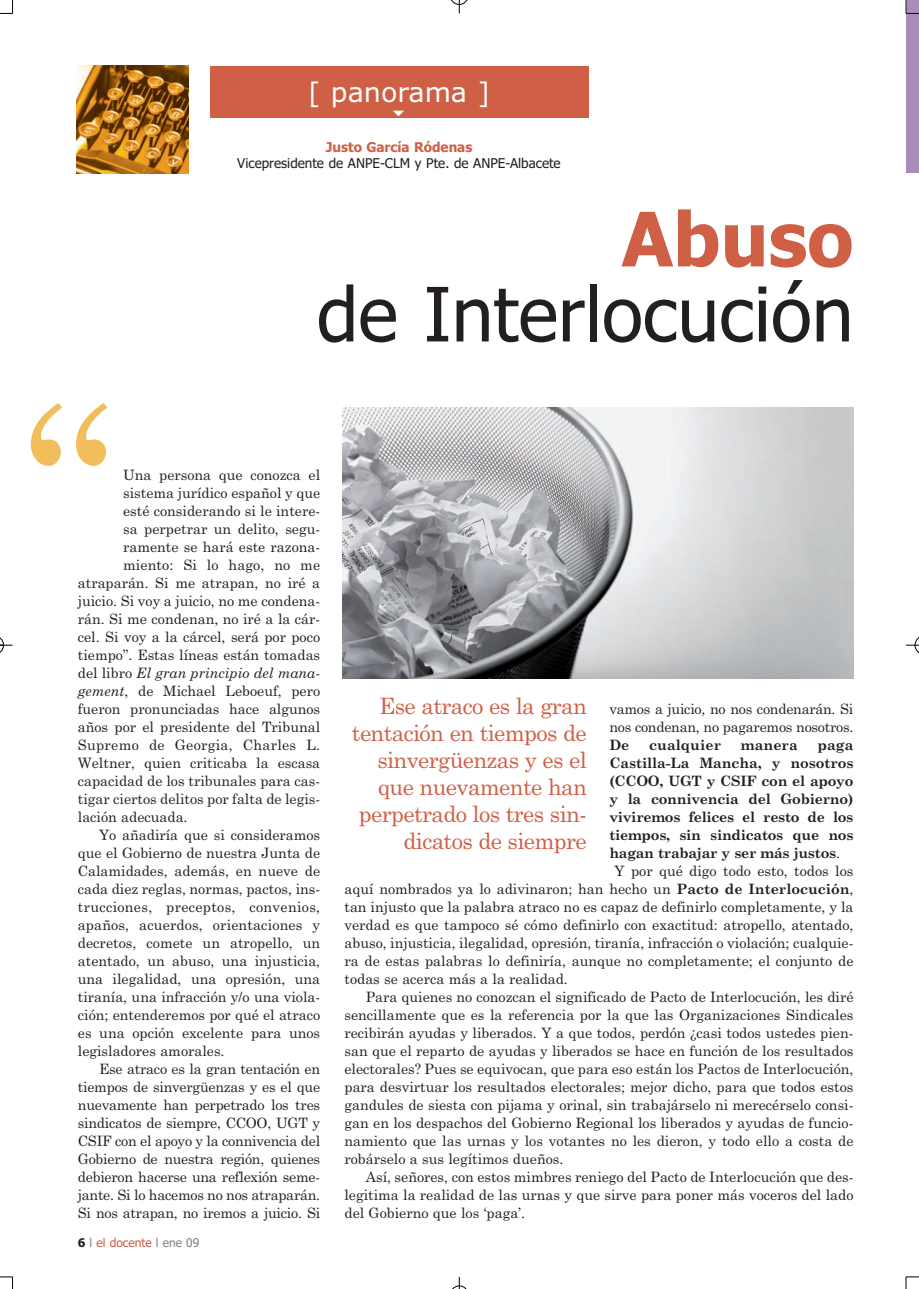
<style>
.page{position:relative;width:919px;height:1289px;background:#fff}
.page>*{position:absolute;margin:0;border:0;box-sizing:border-box;transform-origin:0 0}
.t1{font:225px "Century Schoolbook";color:#f1be5b}
.t2{font:75px "Tahoma";color:#231f20}
.t3{font:700 75px "Tahoma";color:#cf5f45}
.t4{font:27px "Verdana";color:#fff}
.t5{font:22.5px/27px "Century Schoolbook";letter-spacing:-.03em;color:#cf5f45;text-align:right}
.t6{font:14.25px/18px "Century Schoolbook";color:#231f20}
.t7{font:700 14.25px "Century Schoolbook";letter-spacing:-.015em;color:#231f20}
.t8{font:14.25px "Century Schoolbook";letter-spacing:.02em;color:#231f20}
.t9{font:italic 14.25px "Century Schoolbook";color:#231f20}
.t10{font:700 14.25px "Century Schoolbook";letter-spacing:.005em;color:#231f20}
.t11{font:13.5px "Tahoma";color:#231f20}
.t12{font:700 13.5px "Tahoma";color:#cf5f45}
.t13{font:12px "Tahoma";color:#cf5f45}
.s1{font-style:normal}
.s2{font-style:italic}
.s3{font-weight:700;color:#231f20}
.s4{color:#808285}
.s5{font-weight:400}
.s6{font-weight:700}
</style>
<div class="page">
<div style="left:210px;top:66px;width:378px;height:52px;background:#cf5f45"></div>
<img style="left:76px;top:66px;width:112px;height:108px">
<div style="left:906px;top:1px;width:12px;height:172px;background:#a98cbc"></div>
<img style="left:343px;top:408px;width:510px;height:270px">
<svg style="left:0;top:0;width:13px;height:14px"></svg>
<svg style="left:905px;top:0;width:13px;height:14px"></svg>
<svg style="left:0;top:1276px;width:13px;height:12px"></svg>
<svg style="left:905px;top:1276px;width:13px;height:12px"></svg>
<svg style="left:451px;top:0;width:17px;height:13px"></svg>
<svg style="left:453px;top:1276px;width:13px;height:12px"></svg>
<svg style="left:0;top:637px;width:13px;height:16px"></svg>
<svg style="left:906px;top:638px;width:12px;height:15px"></svg>
<h3 class="t4" style="left:308px;top:81px;width:183px">[ panorama ]</h3>
<p class="t12" style="left:325px;top:141px;width:148px">Justo García Ródenas</p>
<p class="t11" style="left:237px;top:157px;width:325px">Vicepresidente de ANPE-CLM y Pte. de ANPE-Albacete</p>
<h1 class="t1" style="left:23px;top:406px;width:89px">“</h1>
<h2 class="t3" style="left:621px;top:209px;width:233px">Abuso</h2>
<h2 class="t2" style="left:317px;top:284px;width:538px">de Interlocución</h2>
<p class="t6" style="left:123px;top:467px;width:198px">Una persona que conozca el</p>
<p class="t6" style="left:123px;top:485px;width:198px">sistema jurídico español y que</p>
<p class="t6" style="left:123px;top:503px;width:198px">esté considerando si le intere-</p>
<p class="t6" style="left:123px;top:521px;width:198px">sa perpetrar un delito, segu-</p>
<p class="t6" style="left:123px;top:539px;width:198px">ramente se hará este razona-</p>
<p class="t6" style="left:123px;top:557px;width:198px">miento: Si lo hago, no me</p>
<p class="t6" style="left:78px;top:575px;width:244px">atraparán. Si me atrapan, no iré a</p>
<p class="t6" style="left:78px;top:593px;width:244px">juicio. Si voy a juicio, no me condena-</p>
<p class="t6" style="left:78px;top:611px;width:244px">rán. Si me condenan, no iré a la cár-</p>
<p class="t6" style="left:78px;top:629px;width:244px">cel. Si voy a la cárcel, será por poco</p>
<p class="t6" style="left:78px;top:647px;width:244px">tiempo”. Estas líneas están tomadas</p>
<p class="t9" style="left:78px;top:667px;width:244px"><span class="s1">del libro</span> El gran principio del mana-</p>
<p class="t6" style="left:78px;top:683px;width:244px"><span class="s2">gement</span>, de Michael Leboeuf, pero</p>
<p class="t6" style="left:78px;top:701px;width:244px">fueron pronunciadas hace algunos</p>
<p class="t6" style="left:78px;top:719px;width:244px">años por el presidente del Tribunal</p>
<p class="t8" style="left:78px;top:739px;width:244px">Supremo de Georgia, Charles L.</p>
<p class="t6" style="left:78px;top:755px;width:244px">Weltner, quien criticaba la escasa</p>
<p class="t6" style="left:78px;top:773px;width:244px">capacidad de los tribunales para cas-</p>
<p class="t6" style="left:78px;top:791px;width:244px">tigar ciertos delitos por falta de legis-</p>
<p class="t6" style="left:78px;top:809px;width:111px">lación adecuada.</p>
<p class="t6" style="left:99px;top:827px;width:222px">Yo añadiría que si consideramos</p>
<p class="t6" style="left:78px;top:845px;width:244px">que el Gobierno de nuestra Junta de</p>
<p class="t6" style="left:78px;top:863px;width:244px">Calamidades, además, en nueve de</p>
<p class="t6" style="left:78px;top:881px;width:244px">cada diez reglas, normas, pactos, ins-</p>
<p class="t8" style="left:78px;top:901px;width:244px">trucciones, preceptos, convenios,</p>
<p class="t6" style="left:78px;top:917px;width:244px">apaños, acuerdos, orientaciones y</p>
<p class="t6" style="left:78px;top:935px;width:244px">decretos, comete un atropello, un</p>
<p class="t6" style="left:78px;top:953px;width:244px">atentado, un abuso, una injusticia,</p>
<p class="t6" style="left:78px;top:971px;width:244px">una ilegalidad, una opresión, una</p>
<p class="t6" style="left:78px;top:989px;width:244px">tiranía, una infracción y/o una viola-</p>
<p class="t6" style="left:78px;top:1007px;width:244px">ción; entenderemos por qué el atraco</p>
<p class="t6" style="left:78px;top:1025px;width:244px">es una opción excelente para unos</p>
<p class="t6" style="left:78px;top:1043px;width:148px">legisladores amorales.</p>
<p class="t6" style="left:99px;top:1061px;width:222px">Ese atraco es la gran tentación en</p>
<p class="t6" style="left:78px;top:1079px;width:244px">tiempos de sinvergüenzas y es el que</p>
<p class="t6" style="left:78px;top:1097px;width:244px">nuevamente han perpetrado los tres</p>
<p class="t6" style="left:78px;top:1115px;width:244px">sindicatos de siempre, CCOO, UGT y</p>
<p class="t6" style="left:78px;top:1133px;width:244px">CSIF con el apoyo y la connivencia del</p>
<p class="t6" style="left:78px;top:1151px;width:244px">Gobierno de nuestra región, quienes</p>
<p class="t6" style="left:78px;top:1169px;width:244px">debieron hacerse una reflexión seme-</p>
<p class="t6" style="left:78px;top:1187px;width:244px">jante. Si lo hacemos no nos atraparán.</p>
<p class="t6" style="left:78px;top:1205px;width:244px">Si nos atrapan, no iremos a juicio. Si</p>
<p class="t13" style="left:78px;top:1237px;width:123px"><span class="s3">6</span> <span class="s4">l</span> el docente <span class="s4">l ene 09</span></p>
<h3 class="t5" style="left:352px;top:694px;width:236px">Ese atraco es la gran tentación en tiempos de sinvergüenzas y es el que nuevamente han perpetrado los tres sin&shy;dicatos de siempre</h3>
<p class="t6" style="left:609px;top:701px;width:245px">vamos a juicio, no nos condenarán. Si nos condenan, no pagaremos nosotros.</p>
<p class="t7" style="left:609px;top:739px;width:22px">De</p>
<p class="t10" style="left:649px;top:739px;width:73px">cualquier</p>
<p class="t7" style="left:740px;top:739px;width:58px">manera</p>
<p class="t7" style="left:817px;top:739px;width:37px">paga</p>
<p class="t7" style="left:609px;top:757px;width:245px">Castilla-La Mancha, y nosotros</p>
<p class="t7" style="left:609px;top:775px;width:245px">(CCOO, UGT y CSIF con el apoyo</p>
<p class="t7" style="left:609px;top:793px;width:245px">y la connivencia del Gobierno)</p>
<p class="t7" style="left:609px;top:811px;width:245px">viviremos felices el resto de los</p>
<p class="t7" style="left:609px;top:829px;width:245px">tiempos, sin sindicatos que nos</p>
<p class="t7" style="left:609px;top:847px;width:232px">hagan trabajar y ser más justos<span class="s5">.</span></p>
<p class="t6" style="left:614px;top:863px;width:240px">Y por qué digo todo esto, todos los</p>
<p class="t6" style="left:344px;top:881px;width:510px">aquí nombrados ya lo adivinaron; han hecho un <span class="s6">Pacto de Interlocución</span>,</p>
<p class="t6" style="left:344px;top:899px;width:510px">tan injusto que la palabra atraco no es capaz de definirlo completamente, y la</p>
<p class="t6" style="left:344px;top:917px;width:510px">verdad es que tampoco sé cómo definirlo con exactitud: atropello, atentado,</p>
<p class="t6" style="left:344px;top:935px;width:510px">abuso, injusticia, ilegalidad, opresión, tiranía, infracción o violación; cualquie-</p>
<p class="t6" style="left:344px;top:953px;width:510px">ra de estas palabras lo definiría, aunque no completamente; el conjunto de</p>
<p class="t6" style="left:344px;top:971px;width:225px">todas se acerca más a la realidad.</p>
<p class="t6" style="left:366px;top:989px;width:489px">Para quienes no conozcan el significado de Pacto de Interlocución, les diré</p>
<p class="t6" style="left:344px;top:1007px;width:510px">sencillamente que es la referencia por la que las Organizaciones Sindicales</p>
<p class="t6" style="left:344px;top:1025px;width:510px">recibirán ayudas y liberados. Y a que todos, perdón ¿casi todos ustedes pien-</p>
<p class="t6" style="left:344px;top:1043px;width:510px">san que el reparto de ayudas y liberados se hace en función de los resultados</p>
<p class="t6" style="left:344px;top:1061px;width:510px">electorales? Pues se equivocan, que para eso están los Pactos de Interlocución,</p>
<p class="t6" style="left:344px;top:1079px;width:510px">para desvirtuar los resultados electorales; mejor dicho, para que todos estos</p>
<p class="t6" style="left:344px;top:1097px;width:510px">gandules de siesta con pijama y orinal, sin trabajárselo ni merecérselo consi-</p>
<p class="t6" style="left:344px;top:1115px;width:510px">gan en los despachos del Gobierno Regional los liberados y ayudas de funcio-</p>
<p class="t6" style="left:344px;top:1133px;width:510px">namiento que las urnas y los votantes no les dieron, y todo ello a costa de</p>
<p class="t6" style="left:344px;top:1151px;width:220px">robárselo a sus legítimos dueños.</p>
<p class="t6" style="left:366px;top:1169px;width:489px">Así, señores, con estos mimbres reniego del Pacto de Interlocución que des-</p>
<p class="t6" style="left:344px;top:1187px;width:510px">legitima la realidad de las urnas y que sirve para poner más voceros del lado</p>
<p class="t6" style="left:344px;top:1205px;width:182px">del Gobierno que los ‘paga’.</p>
</div>
